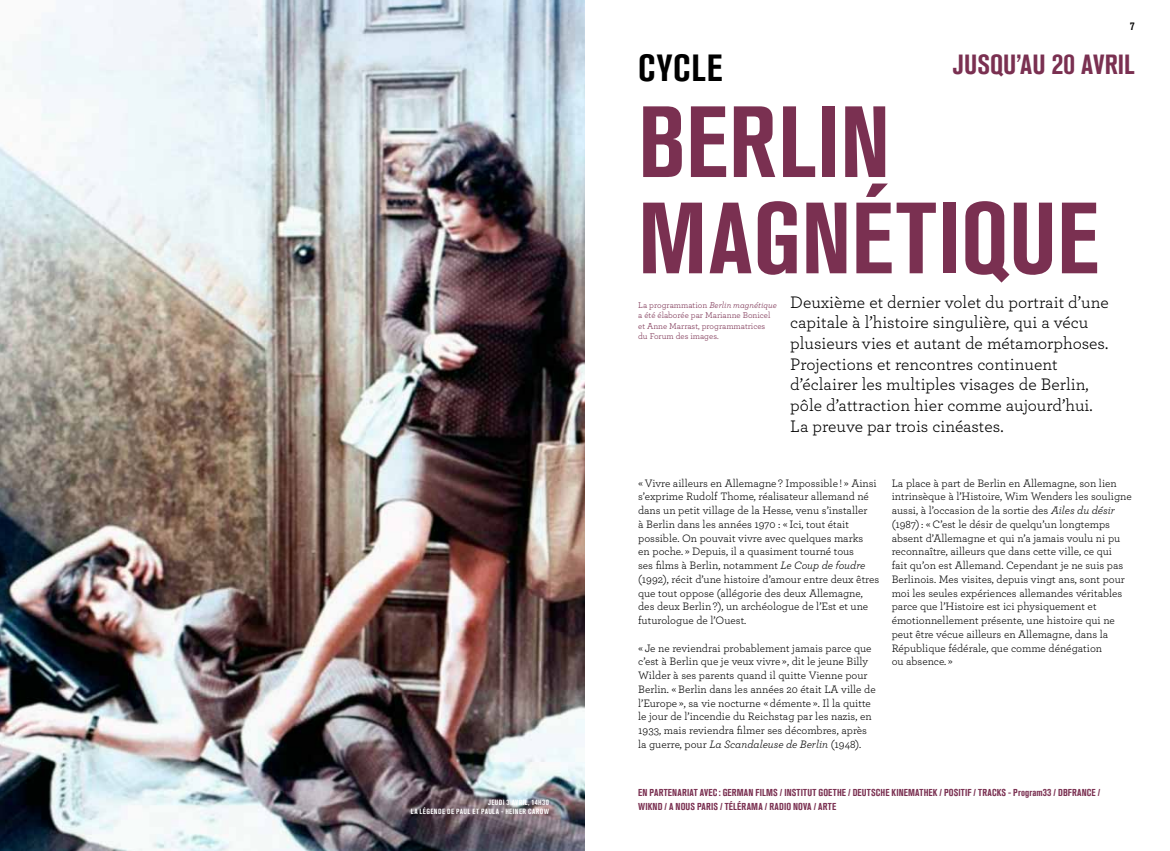
<style>
.page{position:relative;width:1170px;height:851px;background:#fff}
.page>*{position:absolute;margin:0;border:0;box-sizing:border-box;transform-origin:0 0}
.t1{font:700 condensed 100px/96.2px "Akzidenz Grotesk MG";color:#7a3051}
.t2{font:700 condensed 37.5px "Akzidenz Grotesk MG";color:#000}
.t3{font:700 condensed 27.5px "Akzidenz Grotesk MG";color:#7a3051}
.t4{font:17.5px/20.6px "Archer";color:#000}
.t5{font:11.25px/13.8px "Archer";color:#000}
.t6{font:700 condensed 10.62px "Akzidenz Grotesk MG";color:#000}
.t7{font:700 condensed 10px/13.8px "Akzidenz Grotesk MG";letter-spacing:.015em;color:#7a3051}
.t8{font:8.75px/10.5px "Archer";color:#7a3051}
.t9{font:700 condensed 7.5px "Akzidenz Grotesk MG";letter-spacing:.05em;color:#fff}
.s1{font-style:italic}
</style>
<div class="page">
<img style="left:0;top:0;width:585px;height:850px">
<p class="t9" style="left:488px;top:797px;width:5px">JEUD</p>
<p class="t9" style="left:503px;top:797px;width:48px">I 3 AVRIL, 14H30</p>
<p class="t9" style="left:411px;top:806px;width:17px">LA LÉGENDE</p>
<p class="t9" style="left:447px;top:806px;width:103px">DE PAUL ET PAULA - HEINER CAROW</p>
<p class="t6" style="left:1129px;top:20px;width:6px">7</p>
<h2 class="t2" style="left:638px;top:46px;width:83px">CYCLE</h2>
<h1 class="t1" style="left:638px;top:94px;width:462px">BERLIN<br>MAGNÉTIQUE</h1>
<h3 class="t3" style="left:953px;top:49px;width:140px">JUSQU’AU 20 AVRIL</h3>
<p class="t8" style="left:638px;top:299px;width:140px">La programmation <span class="s1">Berlin magnétique </span>a été élaborée par Marianne Bonicel et Anne Marrast, programmatrices du Forum des images.</p>
<p class="t4" style="left:790px;top:291px;width:320px">Deuxième et dernier volet du portrait d’une capitale à l’histoire singulière, qui a vécu plusieurs vies et autant de métamorphoses.<br>Projections et rencontres continuent d’éclairer les multiples visages de Berlin, pôle d’attraction hier comme aujourd’hui.<br>La preuve par trois cinéastes.</p>
<p class="t5" style="left:638px;top:475px;width:243px">« Vivre ailleurs en Allemagne ? Impossible ! » Ainsi s’exprime Rudolf Thome, réalisateur allemand né dans un petit village de la Hesse, venu s’installer<br>à Berlin dans les années 1970 : « Ici, tout était possible. On pouvait vivre avec quelques marks<br>en poche. » Depuis, il a quasiment tourné tous<br>ses films à Berlin, notamment <span class="s1">Le Coup de foudre </span>(1992), récit d’une histoire d’amour entre deux êtres que tout oppose (allégorie des deux Allemagne, des deux Berlin ?), un archéologue de l’Est et une futurologue de l’Ouest.</p>
<p class="t5" style="left:638px;top:640px;width:239px">« Je ne reviendrai probablement jamais parce que c’est à Berlin que je veux vivre », dit le jeune Billy Wilder à ses parents quand il quitte Vienne pour Berlin. « Berlin dans les années 20 était LA ville de l’Europe », sa vie nocturne « démente ». Il la quitte le jour de l’incendie du Reichstag par les nazis, en 1933, mais reviendra filmer ses décombres, après la guerre, pour <span class="s1">La Scandaleuse de Berlin</span> (1948).</p>
<p class="t5" style="left:891px;top:475px;width:242px">La place à part de Berlin en Allemagne, son lien intrinsèque à l’Histoire, Wim Wenders les souligne aussi, à l’occasion de la sortie des <span class="s1">Ailes du désir </span>(1987) : « C’est le désir de quelqu’un longtemps absent d’Allemagne et qui n’a jamais voulu ni pu reconnaître, ailleurs que dans cette ville, ce qui<br>fait qu’on est Allemand. Cependant je ne suis pas Berlinois. Mes visites, depuis vingt ans, sont pour moi les seules expériences allemandes véritables parce que l’Histoire est ici physiquement et émotionnellement présente, une histoire qui ne peut être vécue ailleurs en Allemagne, dans la République fédérale, que comme dénégation<br>ou absence. »</p>
<p class="t7" style="left:638px;top:785px;width:463px">EN PARTENARIAT AVEC: GERMAN FILMS / INSTITUT GOETHE / DEUTSCHE KINEMATHEK / POSITIF / TRACKS - PROGRAM33 / DBFRANCE /<br>WIKND / A NOUS PARIS / TÉLÉRAMA / RADIO NOVA / ARTE</p>
</div>
